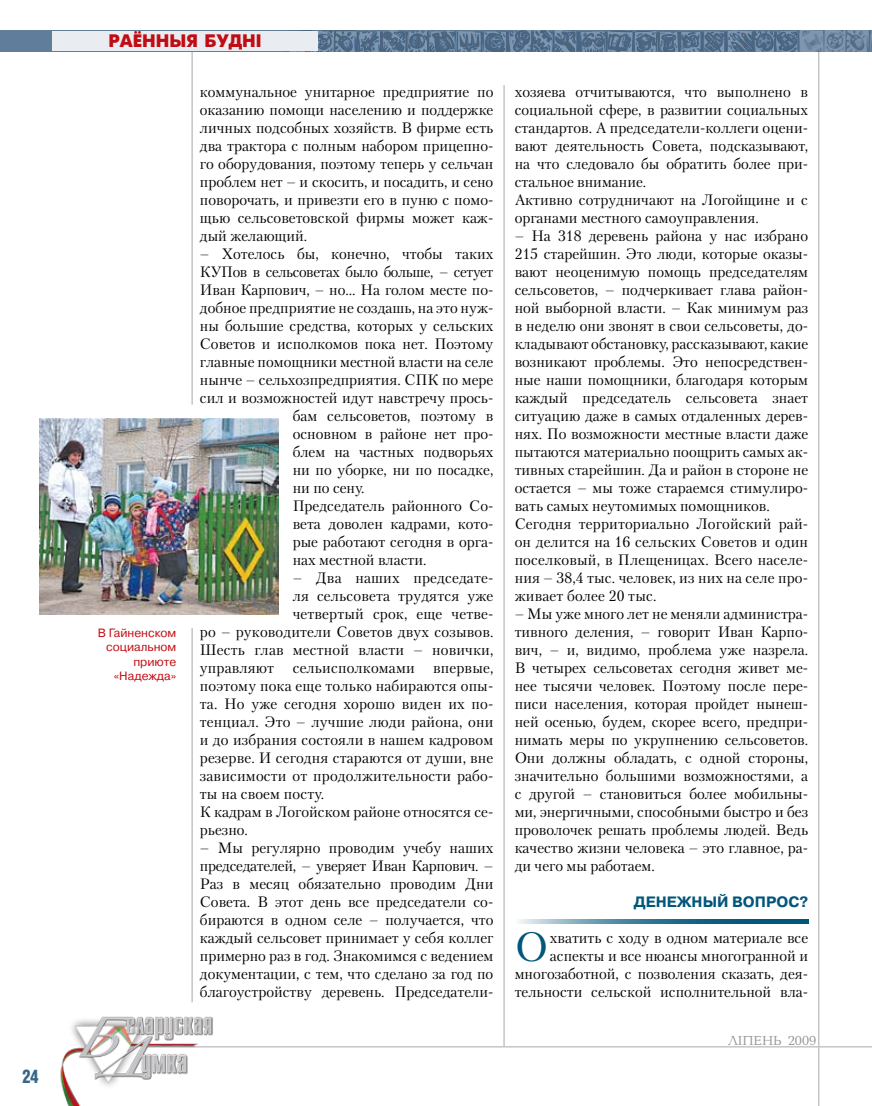
<style>
.page{position:relative;width:872px;height:1106px;background:#fff}
.page>*{position:absolute;margin:0;border:0;box-sizing:border-box;transform-origin:0 0}
.t1{font:40.65px "Petersburg C";color:#00567b}
.t2{font:18px "Futuris Extra C";color:#c10c13}
.t3{font:700 18px "AG Letterica Cond L";color:#386688;scale:.9 1}
.t4{font:15px/18px "Petersburg C";color:#000;text-align:justify}
.t5{font:15px "Petersburg C";letter-spacing:-.025em;color:#000}
.t6{font:700 15px "Pragmatica C";color:#00567b}
.t7{font:13.5px "Baltica C";color:#97979b}
.t8{font:12px/14.4px "Pragmatica C";color:#c10c13;text-align:right}
</style>
<div class="page">
<hr style="left:818px;top:52px;width:1px;height:1054px;background:#c3c5c7">
<img style="left:285px;top:30px;width:587px;height:1px">
<hr style="left:503px;top:85px;width:2px;height:961px;background:#c3c5c7">
<svg style="left:0;top:31px;width:871px;height:21px;background:#5f7995"></svg>
<div style="left:52px;top:31px;width:266px;height:20px;background:#e9ecf1"></div>
<hr style="left:146px;top:1046px;width:726px;height:1px;background:#c3c5c7">
<img style="left:60px;top:1002px;width:170px;height:104px">
<svg style="left:871px;top:31px;width:1px;height:21px"></svg>
<hr style="left:191px;top:52px;width:2px;height:352px;background:#c3c5c7">
<img style="left:40px;top:418px;width:239px;height:197px">
<hr style="left:191px;top:628px;width:2px;height:374px;background:#c3c5c7">
<svg style="left:519px;top:919px;width:289px;height:4px"></svg>
<p class="t3" style="left:23px;top:1065px;width:20px">24</p>
<p class="t2" style="left:108px;top:31px;width:155px">Раённыя будні</p>
<p class="t4" style="left:200px;top:82px;width:295px">коммунальное унитарное предприятие по оказанию помощи населению и поддержке личных подсобных хозяйств. В фирме есть два трактора с полным набором прицепно&shy;го оборудования, поэтому теперь у сельчан проблем нет – и скосить, и посадить, и сено поворочать, и привезти его в пуню с помо&shy;щью сельсоветовской фирмы может каж&shy;дый желающий.</p>
<p class="t4" style="left:200px;top:244px;width:295px">– Хотелось бы, конечно, чтобы таких</p>
<p class="t5" style="left:200px;top:263px;width:295px">КУПов в сельсоветах было больше, – сетует</p>
<p class="t4" style="left:200px;top:280px;width:295px">Иван Карпович, – но… На голом месте по-</p>
<p class="t4" style="left:200px;top:298px;width:295px">добное предприятие не создашь, на это нуж-</p>
<p class="t4" style="left:200px;top:316px;width:295px">ны большие средства, которых у сельских</p>
<p class="t4" style="left:200px;top:334px;width:295px">Советов и исполкомов пока нет. Поэтому</p>
<p class="t4" style="left:200px;top:352px;width:295px">главные помощники местной власти на селе</p>
<p class="t4" style="left:200px;top:370px;width:295px">нынче – сельхозпредприятия. СПК по мере</p>
<p class="t4" style="left:200px;top:388px;width:295px">сил и возможностей идут навстречу прось-</p>
<p class="t4" style="left:293px;top:406px;width:202px">бам сельсоветов, поэтому в</p>
<p class="t4" style="left:293px;top:424px;width:202px">основном в районе нет про-</p>
<p class="t4" style="left:293px;top:442px;width:202px">блем на частных подворьях</p>
<p class="t4" style="left:293px;top:460px;width:202px">ни по уборке, ни по посадке,</p>
<p class="t4" style="left:293px;top:478px;width:73px">ни по сену.</p>
<p class="t4" style="left:293px;top:496px;width:202px">Председатель районного Со-</p>
<p class="t4" style="left:293px;top:514px;width:202px">вета доволен кадрами, кото-</p>
<p class="t4" style="left:293px;top:532px;width:202px">рые работают сегодня в орга-</p>
<p class="t4" style="left:293px;top:550px;width:135px">нах местной власти.</p>
<p class="t4" style="left:293px;top:568px;width:202px">– Два наших председате-</p>
<p class="t4" style="left:293px;top:586px;width:202px">ля сельсовета трудятся уже</p>
<p class="t4" style="left:293px;top:604px;width:202px">четвертый срок, еще четве-</p>
<p class="t4" style="left:200px;top:622px;width:295px">ро – руководители Советов двух созывов.</p>
<p class="t4" style="left:200px;top:640px;width:295px">Шесть глав местной власти – новички,</p>
<p class="t4" style="left:200px;top:658px;width:295px">управляют сельисполкомами впервые,</p>
<p class="t4" style="left:200px;top:676px;width:295px">поэтому пока еще только набираются опы-</p>
<p class="t4" style="left:200px;top:694px;width:295px">та. Но уже сегодня хорошо виден их по-</p>
<p class="t4" style="left:200px;top:712px;width:295px">тенциал. Это – лучшие люди района, они</p>
<p class="t4" style="left:200px;top:730px;width:295px">и до избрания состояли в нашем кадровом</p>
<p class="t4" style="left:200px;top:748px;width:295px">резерве. И сегодня стараются от души, вне</p>
<p class="t4" style="left:200px;top:766px;width:295px">зависимости от продолжительности рабо-</p>
<p class="t4" style="left:200px;top:784px;width:126px">ты на своем посту.</p>
<p class="t4" style="left:200px;top:802px;width:295px">К кадрам в Логойском районе относятся се-</p>
<p class="t4" style="left:200px;top:820px;width:50px">рьезно.</p>
<p class="t4" style="left:200px;top:838px;width:295px">– Мы регулярно проводим учебу наших председателей, – уверяет Иван Карпович. – Раз в месяц обязательно проводим Дни Совета. В этот день все председатели со&shy;бираются в одном селе – получается, что каждый сельсовет принимает у себя коллег примерно раз в год. Знакомимся с ведением документации, с тем, что сделано за год по благоустройству деревень. Председатели-</p>
<p class="t8" style="left:98px;top:625px;width:80px">В Гайненском социальном приюте «Надежда»</p>
<p class="t4" style="left:514px;top:82px;width:295px;text-align:left">хозяева отчитываются, что выполнено в социальной сфере, в развитии социальных стандартов. А председатели-коллеги оцени&shy;вают деятельность Совета, подсказывают, на что следовало бы обратить более при&shy;стальное внимание.<br>Активно сотрудничают на Логойщине и с органами местного самоуправления.</p>
<p class="t4" style="left:514px;top:226px;width:295px;text-align:left">– На 318 деревень района у нас избрано 215 старейшин. Это люди, которые оказы&shy;вают неоценимую помощь председателям сельсоветов, – подчеркивает глава район&shy;ной выборной власти. – Как минимум раз в неделю они звонят в свои сельсоветы, до&shy;кладывают обстановку, рассказывают, какие возникают проблемы. Это непосредствен&shy;ные наши помощники, благодаря которым каждый председатель сельсовета знает ситуацию даже в самых отдаленных дерев&shy;нях. По возможности местные власти даже пытаются материально поощрить самых ак&shy;тивных старейшин. Да и район в стороне не остается – мы тоже стараемся стимулиро&shy;вать самых неутомимых помощников.<br>Сегодня территориально Логойский рай&shy;он делится на 16 сельских советов и один поселковый, в Плещеницах. Всего населе&shy;ния – 38,4 тыс. человек, из них на селе про&shy;живает более 20 тыс.</p>
<p class="t4" style="left:514px;top:604px;width:295px">– Мы уже много лет не меняли администра&shy;тивного деления, – говорит Иван Карпо&shy;вич, – и, видимо, проблема уже назрела.<br>В четырех сельсоветах сегодня живет ме&shy;нее тысячи человек. Поэтому после пере&shy;писи населения, которая пройдет нынеш&shy;ней осенью, будем, скорее всего, предпри&shy;нимать меры по укрупнению сельсоветов.<br>Они должны обладать, с одной стороны, значительно большими возможностями, а с другой – становиться более мобильны&shy;ми, энергичными, способными быстро и без проволочек решать проблемы людей. Ведь качество жизни человека – это главное, ра&shy;ди чего мы работаем.</p>
<p class="t6" style="left:634px;top:893px;width:176px">ДЕНЕЖНЫЙ ВОПРОС?</p>
<h1 class="t1" style="left:514px;top:922px;width:35px">О</h1>
<p class="t4" style="left:514px;top:928px;width:295px;text-align:right">хватить с ходу в одном материале все аспекты и все нюансы многогранной и многозаботной, с позволения сказать, дея&shy;тельности сельской исполнительной вла-</p>
<p class="t7" style="left:728px;top:1033px;width:90px">ЛІПень 2009</p>
</div>
